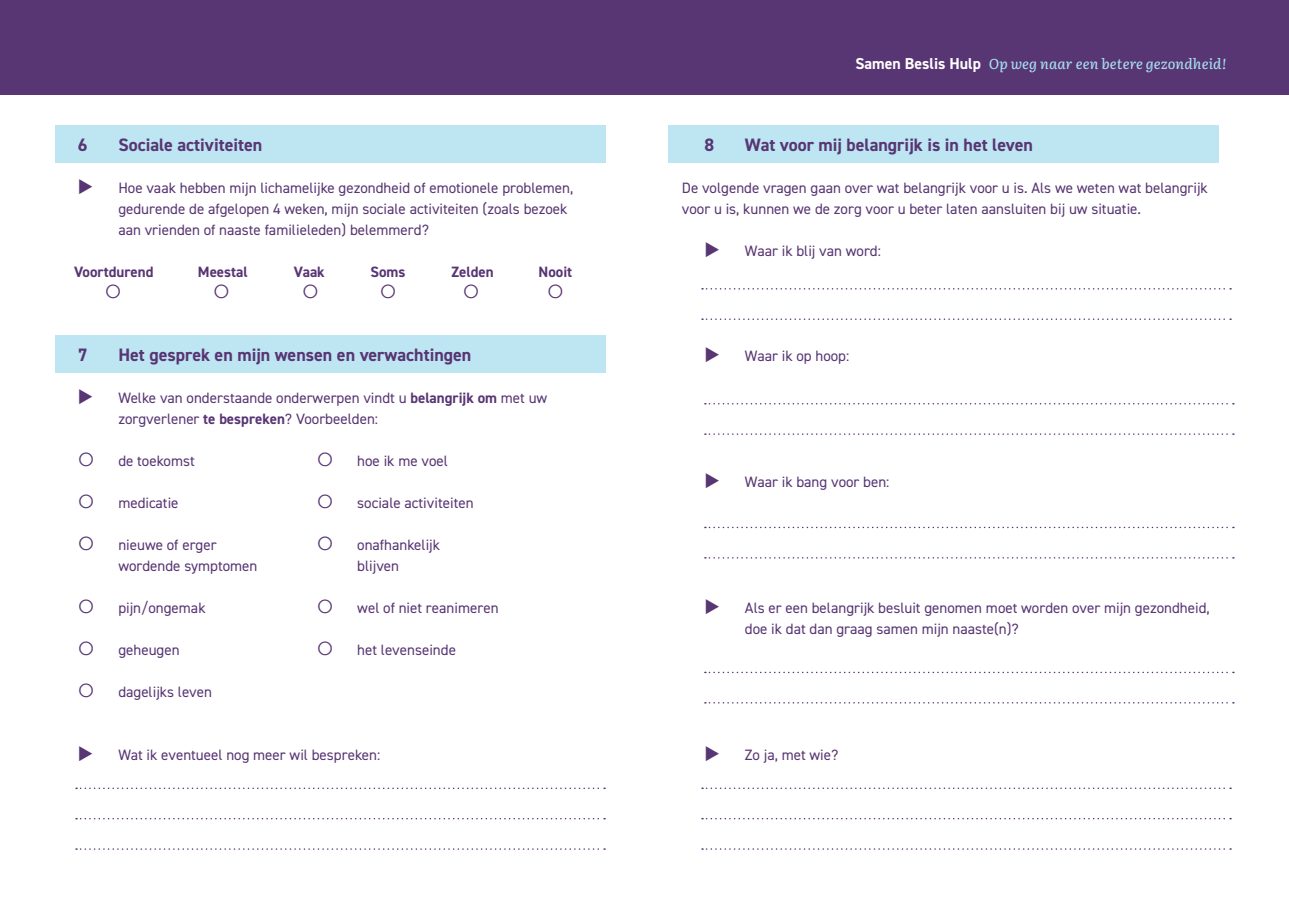
<style>
.page{position:relative;width:1289px;height:919px;background:#fff}
.page>*{position:absolute;margin:0;border:0;box-sizing:border-box;transform-origin:0 0}
.t1{font:700 18px "DIN2014";color:#583573}
.t2{font:15px/21px "DIN2014";color:#583573}
.t3{font:700 15px "DIN2014";color:#583573}
.t4{font:italic 500 14.4px "Literata";letter-spacing:.01em;color:#a6deee}
.s1{font-weight:700}
.s2{font-family:"DIN2014";font-weight:700;font-style:normal;font-size:15.9px;color:#fff}
</style>
<div class="page">
<div style="left:55px;top:126px;width:551px;height:37px;background:#bde5f2"></div>
<div style="left:55px;top:335px;width:551px;height:37px;background:#bde5f2"></div>
<div style="left:0;top:0;width:1288px;height:94px;background:#583573"></div>
<svg style="left:76px;top:787px;width:529px;height:2px"></svg>
<svg style="left:76px;top:818px;width:529px;height:1px"></svg>
<svg style="left:76px;top:848px;width:529px;height:1px"></svg>
<svg style="left:702px;top:288px;width:528px;height:1px"></svg>
<svg style="left:705px;top:526px;width:528px;height:2px"></svg>
<svg style="left:702px;top:787px;width:528px;height:2px"></svg>
<svg style="left:702px;top:817px;width:528px;height:2px"></svg>
<svg style="left:705px;top:403px;width:528px;height:1px"></svg>
<svg style="left:705px;top:671px;width:528px;height:2px"></svg>
<svg style="left:702px;top:318px;width:528px;height:2px"></svg>
<svg style="left:705px;top:557px;width:528px;height:1px"></svg>
<svg style="left:702px;top:848px;width:528px;height:1px"></svg>
<svg style="left:705px;top:433px;width:528px;height:2px"></svg>
<svg style="left:705px;top:702px;width:528px;height:1px"></svg>
<div style="left:668px;top:126px;width:550px;height:37px;background:#bde5f2"></div>
<p class="t1" style="left:78px;top:133px;width:11px">6</p>
<p class="t1" style="left:118px;top:133px;width:145px">Sociale activiteiten</p>
<p class="t2" style="left:118px;top:177px;width:456px;text-indent:-41px">◆ Hoe vaak hebben mijn lichamelijke gezondheid of emotionele problemen, gedurende de afgelopen 4 weken, mijn sociale activiteiten (zoals bezoek aan vrienden of naaste familieleden) belemmerd?</p>
<p class="t3" style="left:74px;top:262px;width:81px">Voortdurend</p>
<p class="t3" style="left:198px;top:262px;width:51px">Meestal</p>
<p class="t3" style="left:294px;top:262px;width:32px">Vaak</p>
<p class="t3" style="left:370px;top:262px;width:36px">Soms</p>
<p class="t3" style="left:451px;top:262px;width:44px">Zelden</p>
<p class="t3" style="left:538px;top:262px;width:35px">Nooit</p>
<p class="t1" style="left:78px;top:343px;width:11px">7</p>
<p class="t1" style="left:118px;top:343px;width:354px">Het gesprek en mijn wensen en verwachtingen</p>
<p class="t2" style="left:118px;top:387px;width:430px;text-indent:-41px">◆ Welke van onderstaande onderwerpen vindt u <span class="s1">belangrijk om</span> met uw zorgverlener <span class="s1">te bespreken</span>? Voorbeelden:</p>
<p class="t2" style="left:118px;top:450px;width:78px">de toekomst</p>
<p class="t2" style="left:118px;top:492px;width:62px">medicatie</p>
<p class="t2" style="left:118px;top:534px;width:141px">nieuwe of erger wordende symptomen</p>
<p class="t2" style="left:118px;top:597px;width:89px">pijn/ongemak</p>
<p class="t2" style="left:118px;top:639px;width:63px">geheugen</p>
<p class="t2" style="left:118px;top:681px;width:95px">dagelijks leven</p>
<p class="t2" style="left:357px;top:450px;width:92px">hoe ik me voel</p>
<p class="t2" style="left:357px;top:492px;width:118px">sociale activiteiten</p>
<p class="t2" style="left:357px;top:534px;width:84px">onafhankelijk blijven</p>
<p class="t2" style="left:357px;top:597px;width:143px">wel of niet reanimeren</p>
<p class="t2" style="left:357px;top:639px;width:100px">het levenseinde</p>
<p class="t2" style="left:78px;top:744px;width:304px">◆ Wat ik eventueel nog meer wil bespreken:</p>
<p class="t4" style="left:855px;top:52px;width:372px"><span class="s2">Samen Beslis Hulp</span> Op weg naar een betere gezondheid!</p>
<p class="t1" style="left:704px;top:133px;width:11px">8</p>
<p class="t1" style="left:745px;top:133px;width:289px">Wat voor mij belangrijk is in het leven</p>
<p class="t2" style="left:682px;top:177px;width:527px">De volgende vragen gaan over wat belangrijk voor u is. Als we weten wat belangrijk voor u is, kunnen we de zorg voor u beter laten aansluiten bij uw situatie.</p>
<p class="t2" style="left:704px;top:240px;width:178px">◆ Waar ik blij van word:</p>
<p class="t2" style="left:704px;top:345px;width:146px">◆ Waar ik op hoop:</p>
<p class="t2" style="left:704px;top:471px;width:186px">◆ Waar ik bang voor ben:</p>
<p class="t2" style="left:745px;top:597px;width:466px;text-indent:-41px">◆ Als er een belangrijk besluit genomen moet worden over mijn gezondheid, doe ik dat dan graag samen mijn naaste(n)?</p>
<p class="t2" style="left:704px;top:744px;width:135px">◆ Zo ja, met wie?</p>
</div>
